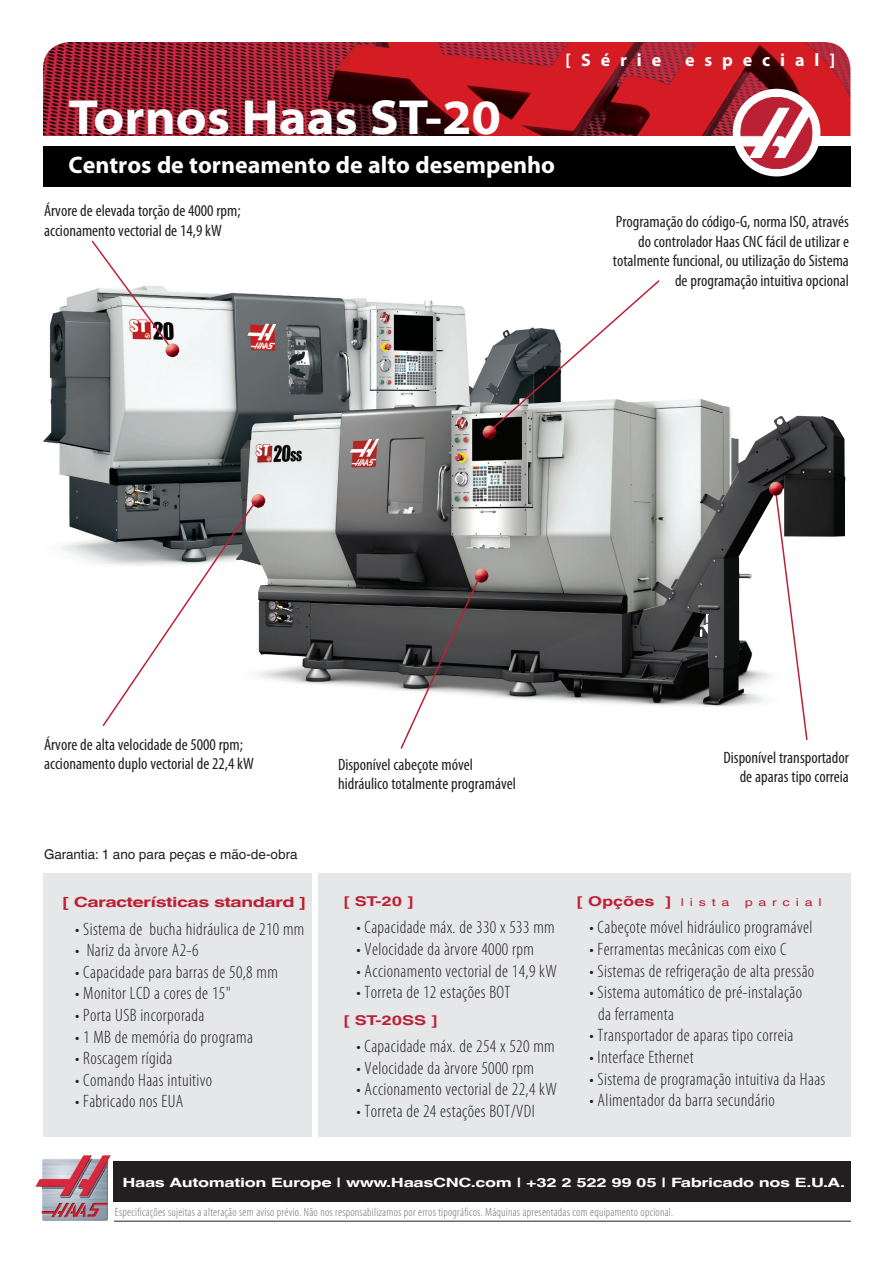
<style>
.page{position:relative;width:893px;height:1263px;background:#fff}
.page>*{position:absolute;margin:0;border:0;box-sizing:border-box;transform-origin:0 0}
.Headline{font:700 semi-expanded 49.5px "Myriad Pro";color:#fff}
.Subtitle{font:700 24px "Myriad Pro";color:#fff}
.Standard_Options_Bod{font:300 condensed 18px/21.6px "Myriad Pro";letter-spacing:.02em;color:#231f20}
.Special_Series{font:700 18px "Myriad Pro";letter-spacing:.55em;color:#fff}
.Bullet_Points{font:condensed 16.5px/19.8px "Myriad Pro";color:#231f20}
.Standard_Options_Hea{font:700 14.1px "Helvetica World";letter-spacing:-.03em;color:#bc2034;scale:1.41 1}
.Warranty{font:13.5px "Helvetica World";color:#231f20}
.Standard_Option_Head{font:700 13.5px "Helvetica World";color:#bc2034;scale:1.33 1}
.t1{font:700 12.75px "Helvetica World";letter-spacing:-.02em;color:#fff;scale:1.41 1}
.Disclaimer{font:300 condensed 12px "Myriad Pro";letter-spacing:.02em;color:#6c6d70}
.Standard_Option_Head-2{font:10.8px "Helvetica World";letter-spacing:.4em;color:#bc2034;scale:1.33 1}
.s1{font-weight:400;font-size:10.8px}
</style>
<div class="page">
<div style="left:114px;top:1161px;width:737px;height:41px;background:#231f20"></div>
<img style="left:43px;top:42px;width:807px;height:94px">
<div style="left:43px;top:146px;width:807px;height:40px;background:#000001"></div>
<div style="left:733px;top:89px;width:87px;height:87px;background:#fff;border-radius:50%"></div>
<svg style="left:740px;top:97px;width:72px;height:72px"></svg>
<img style="left:35px;top:1155px;width:76px;height:66px">
<hr style="left:114px;top:1221px;width:737px;height:1px;background:#231f20">
<img style="left:43px;top:291px;width:445px;height:272px">
<img style="left:184px;top:398px;width:662px;height:309px">
<div style="left:318px;top:873px;width:532px;height:263px;background:#e6e7e9"></div>
<div style="left:43px;top:873px;width:268px;height:263px;background:#e6e7e9"></div>
<img style="left:475px;top:569px;width:13px;height:14px">
<svg style="left:399px;top:575px;width:82px;height:174px"></svg>
<img style="left:251px;top:494px;width:14px;height:14px">
<svg style="left:101px;top:499px;width:157px;height:227px"></svg>
<svg style="left:488px;top:280px;width:173px;height:153px"></svg>
<img style="left:483px;top:425px;width:13px;height:14px">
<svg style="left:90px;top:240px;width:83px;height:110px"></svg>
<img style="left:165px;top:343px;width:14px;height:14px">
<svg style="left:774px;top:486px;width:34px;height:254px"></svg>
<img style="left:769px;top:482px;width:14px;height:14px">
<p class="Special_Series" style="left:565px;top:50px;width:97px">[Série</p>
<p class="Special_Series" style="left:685px;top:50px;width:151px">especial]</p>
<p class="Headline" style="left:68px;top:90px;width:434px">Tornos Haas ST-20</p>
<p class="Subtitle" style="left:68px;top:152px;width:488px">Centros de torneamento de alto desempenho</p>
<p class="Bullet_Points" style="left:44px;top:201px;width:198px">Árvore de elevada torção de 4000 rpm; accionamento vectorial de 14,9 kW</p>
<p class="Bullet_Points" style="left:613px;top:211px;width:238px;text-align:right">Programação do código-G, norma ISO, através do controlador Haas CNC fácil de utilizar e totalmente funcional, ou utilização do Sistema de programação intuitiva opcional</p>
<p class="Bullet_Points" style="left:44px;top:734px;width:211px">Árvore de alta velocidade de 5000 rpm; accionamento duplo vectorial de 22,4 kW</p>
<p class="Warranty" style="left:44px;top:846px;width:255px">Garantia: 1 ano para peças e mão-de-obra</p>
<p class="Standard_Options_Hea" style="left:62px;top:894px;width:174px">[ Características standard ]</p>
<p class="Standard_Options_Bod" style="left:75px;top:918px;width:231px">• Sistema de bucha hidráulica de 210 mm</p>
<p class="Standard_Options_Bod" style="left:75px;top:940px;width:125px">• Nariz da àrvore A2-6</p>
<p class="Standard_Options_Bod" style="left:75px;top:961px;width:204px">• Capacidade para barras de 50,8 mm</p>
<p class="Standard_Options_Bod" style="left:75px;top:983px;width:157px">• Monitor LCD a cores de 15"</p>
<p class="Standard_Options_Bod" style="left:75px;top:1004px;width:131px">• Porta USB incorporada</p>
<p class="Standard_Options_Bod" style="left:75px;top:1026px;width:179px">• 1 MB de memória do programa</p>
<p class="Standard_Options_Bod" style="left:75px;top:1048px;width:99px">• Roscagem rígida</p>
<p class="Standard_Options_Bod" style="left:75px;top:1069px;width:139px">• Comando Haas intuitivo</p>
<p class="Standard_Options_Bod" style="left:75px;top:1091px;width:110px">• Fabricado nos EUA</p>
<p class="Bullet_Points" style="left:338px;top:754px;width:179px">Disponível cabeçote móvel hidráulico totalmente programável</p>
<p class="Bullet_Points" style="left:723px;top:747px;width:127px;text-align:right">Disponível transportador de aparas tipo correia</p>
<p class="Standard_Option_Head" style="left:344px;top:894px;width:54px">[ ST-20 ]</p>
<p class="Standard_Options_Bod" style="left:356px;top:917px;width:200px">• Capacidade máx. de 330 x 533 mm</p>
<p class="Standard_Options_Bod" style="left:356px;top:938px;width:179px">• Velocidade da àrvore 4000 rpm</p>
<p class="Standard_Options_Bod" style="left:356px;top:960px;width:202px">• Accionamento vectorial de 14,9 kW</p>
<p class="Standard_Options_Bod" style="left:356px;top:982px;width:156px">• Torreta de 12 estações BOT</p>
<p class="Standard_Option_Head" style="left:344px;top:1012px;width:72px">[ ST-20SS ]</p>
<p class="Standard_Options_Bod" style="left:356px;top:1036px;width:200px">• Capacidade máx. de 254 x 520 mm</p>
<p class="Standard_Options_Bod" style="left:356px;top:1057px;width:179px">• Velocidade da àrvore 5000 rpm</p>
<p class="Standard_Options_Bod" style="left:356px;top:1079px;width:202px">• Accionamento vectorial de 22,4 kW</p>
<p class="Standard_Options_Bod" style="left:356px;top:1100px;width:180px">• Torreta de 24 estações BOT/VDI</p>
<p class="Standard_Option_Head" style="left:577px;top:894px;width:116px">[ Opções ] <span class="s1">l i s t a</span></p>
<p class="Standard_Option_Head-2" style="left:745px;top:896px;width:59px">parcial</p>
<p class="Standard_Options_Bod" style="left:589px;top:917px;width:224px">• Cabeçote móvel hidráulico programável</p>
<p class="Standard_Options_Bod" style="left:589px;top:938px;width:198px">• Ferramentas mecânicas com eixo C</p>
<p class="Standard_Options_Bod" style="left:589px;top:960px;width:226px">• Sistemas de refrigeração de alta pressão</p>
<p class="Standard_Options_Bod" style="left:598px;top:982px;width:206px;text-indent:-9px">• Sistema automático de pré-instalação da ferramenta</p>
<p class="Standard_Options_Bod" style="left:589px;top:1025px;width:205px">• Transportador de aparas tipo correia</p>
<p class="Standard_Options_Bod" style="left:589px;top:1046px;width:106px">• Interface Ethernet</p>
<p class="Standard_Options_Bod" style="left:589px;top:1068px;width:237px">• Sistema de programação intuitiva da Haas</p>
<p class="Standard_Options_Bod" style="left:589px;top:1090px;width:187px">• Alimentador da barra secundário</p>
<p class="t1" style="left:122px;top:1175px;width:514px">Haas Automation Europe | www.HaasCNC.com | +32 2 522 99 05 | Fabricado nos E.U.A.</p>
<p class="Disclaimer" style="left:115px;top:1205px;width:560px">Especificações sujeitas a alteração sem aviso prévio. Não nos responsabilizamos por erros tipográficos. Máquinas apresentadas com equipamento opcional.</p>
</div>
